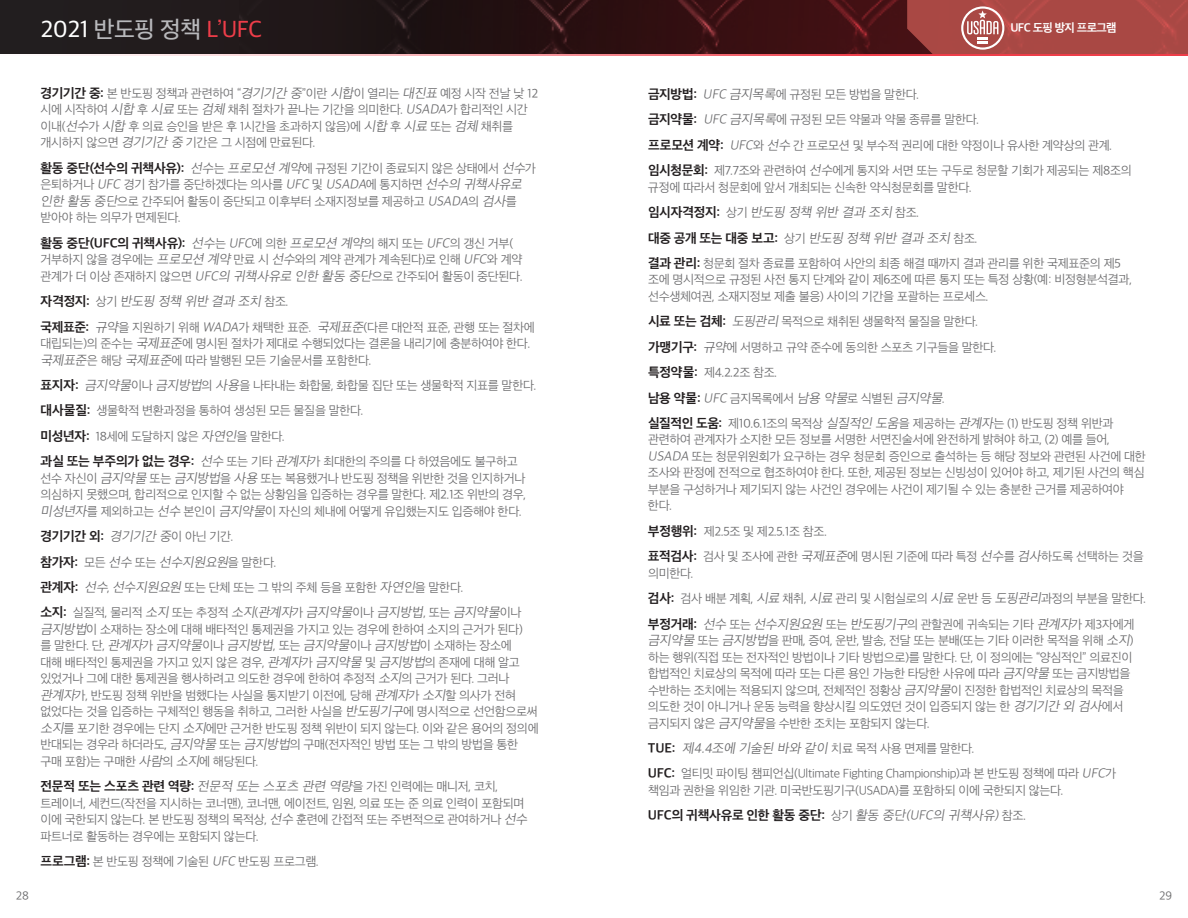
<style>
.page{position:relative;width:1188px;height:918px;background:#fff}
.page>*{position:absolute;margin:0;border:0;box-sizing:border-box;transform-origin:0 0}
.t1{font:500 24px "Apple SD Gothic Neo";letter-spacing:-.02em;color:#b8b8bb}
.t2{font:italic 300 13.5px/25.3px "Apple SD Gothic Neo";color:#68686a}
.t3{font:700 13.5px "Apple SD Gothic Neo";letter-spacing:-.015em;color:#231f20}
.t4{font:300 12.75px/16.5px "Apple SD Gothic Neo";letter-spacing:-.025em;color:#68686a}
.t5{font:700 12px "Apple SD Gothic Neo";letter-spacing:-.05em;color:#fff}
.t6{font:300 12px "Apple SD Gothic Neo";color:#68686a}
.s1{color:#fff}
.s2{color:#ee3d49}
.s3{font-weight:700;font-size:13.5px;color:#231f20}
.s4{font-style:italic;font-size:13.5px}
.s5{font-weight:300;font-style:italic;color:#68686a}
.s6{font-weight:300;font-size:12.75px;color:#68686a}
.s7{font-weight:700;font-style:normal;color:#231f20}
.s8{font-style:normal;font-size:12.75px}
</style>
<div class="page">
<svg style="left:0;top:0;width:907px;height:54px;background:#2a1416"></svg>
<svg style="left:907px;top:0;width:281px;height:54px;background:#ab4e4a"></svg>
<h1 class="t1" style="left:40px;top:16px;width:223px"><span class="s1">2021</span> 반도핑 정책 <span class="s2">L’UFC</span></h1>
<p class="t5" style="left:1010px;top:21px;width:108px">UFC 도핑 방지 프로그램</p>
<p class="t4" style="left:40px;top:86px;width:499px"><span class="s3">경기기간 중:</span> 본 반도핑 정책과 관련하여 “<span class="s4">경기기간 중</span>”이란 <span class="s4">시합</span>이 열리는 <span class="s4">대진표</span> 예정 시작 전날 낮 12 시에 시작하여 <span class="s4">시합</span> 후 <span class="s4">시료</span> 또는 <span class="s4">검체</span> 채취 절차가 끝나는 기간을 의미한다. <span class="s4">USADA</span>가 합리적인 시간 이내(<span class="s4">선수</span>가 <span class="s4">시합</span> 후 의료 승인을 받은 후 1시간을 초과하지 않음)에 <span class="s4">시합</span> 후 <span class="s4">시료</span> 또는 <span class="s4">검체</span> 채취를 개시하지 않으면 <span class="s4">경기기간 중</span> 기간은 그 시점에 만료된다.</p>
<p class="t4" style="left:40px;top:161px;width:497px"><span class="s3">활동 중단(선수의 귀책사유):</span> <span class="s4">선수</span>는 <span class="s4">프로모션 계약</span>에 규정된 기간이 종료되지 않은 상태에서 <span class="s4">선수</span>가 은퇴하거나 <span class="s4">UFC</span> 경기 참가를 중단하겠다는 의사를 <span class="s4">UFC</span> 및 <span class="s4">USADA</span>에 통지하면 <span class="s4">선수의 귀책사유로 인한 활동 중단</span>으로 간주되어 활동이 중단되고 이후부터 소재지정보를 제공하고 <span class="s4">USADA</span>의 <span class="s4">검사</span>를 받아야 하는 의무가 면제된다.</p>
<p class="t3" style="left:40px;top:236px;width:474px">활동 중단(UFC의 귀책사유): <span class="s5">선수</span><span class="s6">는</span> <span class="s5">UFC</span><span class="s6">에 의한</span> <span class="s5">프로모션 계약</span><span class="s6">의 해지 또는</span> <span class="s5">UFC</span><span class="s6">의 갱신 거부(</span></p>
<p class="t4" style="left:40px;top:252px;width:484px">거부하지 않을 경우에는 <span class="s4">프로모션 계약</span> 만료 시 <span class="s4">선수</span>와의 계약 관계가 계속된다)로 인해 <span class="s4">UFC</span>와 계약 관계가 더 이상 존재하지 않으면 <span class="s4">UFC의 귀책사유로 인한 활동 중단</span>으로 간주되어 활동이 중단된다.</p>
<p class="t2" style="left:40px;top:289px;width:250px"><span class="s7">자격정지:</span> <span class="s8">상기</span> 반도핑 정책 위반결과 조치 <span class="s8">참조.</span></p>
<p class="t4" style="left:40px;top:319px;width:496px"><span class="s3">국제표준:</span> <span class="s4">규약</span>을 지원하기 위해 <span class="s4">WADA</span>가 채택한 표준. <span class="s4">국제표준</span>(다른 대안적 표준, 관행 또는 절차에 대립되는)의 준수는 <span class="s4">국제표준</span>에 명시된 절차가 제대로 수행되었다는 결론을 내리기에 충분하여야 한다. <span class="s4">국제표준</span>은 해당 <span class="s4">국제표준</span>에 따라 발행된 모든 기술문서를 포함한다.</p>
<p class="t4" style="left:40px;top:373px;width:497px;line-height:25.3px"><span class="s3">표지자:</span> <span class="s4">금지약물</span>이나 <span class="s4">금지방법</span>의 <span class="s4">사용</span>을 나타내는 화합물, 화합물 집단 또는 생물학적 지표를 말한다. <span class="s3">대사물질:</span> 생물학적 변환과정을 통하여 생성된 모든 물질을 말한다.<br><span class="s3">미성년자:</span> 18세에 도달하지 않은 <span class="s4">자연인</span>을 말한다.<br><span class="s3">과실 또는 부주의가 없는 경우:</span> <span class="s4">선수</span> 또는 기타 <span class="s4">관계자</span>가 최대한의 주의를 다 하였음에도 불구하고</p>
<p class="t4" style="left:40px;top:471px;width:487px;text-align:justify">선수 자신이 <span class="s4">금지약물</span> 또는 <span class="s4">금지방법</span>을 <span class="s4">사용</span> 또는 복용했거나 반도핑 정책을 위반한 것을 인지하거나 의심하지 못했으며, 합리적으로 인지할 수 없는 상황임을 입증하는 경우를 말한다<span class="s4">.</span>제2.1조 위반의 경우, <span class="s4">미성년자</span>를 제외하고는 <span class="s4">선수</span> 본인이 <span class="s4">금지약물</span>이 자신의 체내에 어떻게 유입했는지도 입증해야 한다.</p>
<p class="t3" style="left:40px;top:529px;width:195px">경기기간 외: <span class="s5">경기기간 중</span><span class="s6">이 아닌 기간.</span></p>
<p class="t4" style="left:40px;top:550px;width:483px;line-height:25.3px"><span class="s3">참가자:</span> 모든 <span class="s4">선수</span> 또는 <span class="s4">선수지원요원</span>을 말한다.<br><span class="s3">관계자:</span> <span class="s4">선수</span>, <span class="s4">선수지원요원</span> 또는 단체 또는 그 밖의 주체 등을 포함한 <span class="s4">자연인</span>을 말한다.<br><span class="s3">소지:</span> 실질적, 물리적 <span class="s4">소지</span> 또는 추정적 <span class="s4">소지</span>(<span class="s4">관계자</span>가 <span class="s4">금지약물</span>이나 <span class="s4">금지방법</span>, 또는 <span class="s4">금지약물</span>이나</p>
<p class="t4" style="left:40px;top:622px;width:500px"><span class="s4">금지방법</span>이 소재하는 장소에 대해 배타적인 통제권을 가지고 있는 경우에 한하여 소지의 근거가 된다)<br>를 말한 다. 단, <span class="s4">관계자</span>가 <span class="s4">금지약물</span>이 나 <span class="s4">금지방법</span>, 또 는 <span class="s4">금지약물</span>이 나 <span class="s4">금지방법</span>이 소재 하는 장소 에<br>대해 배타적인 통제권을 가지고 있지 않은 경우, <span class="s4">관계자</span>가 <span class="s4">금지약물</span> 및 <span class="s4">금지방법</span>의 존재에 대해 알고 있었거나 그에 대한 통제권을 행사하려고 의도한 경우에 한하여 추정적 <span class="s4">소지</span>의 근거가 된다. 그러나 <span class="s4">관계자</span>가, 반도핑 정책 위반을 범했다는 사실을 통지받기 이전에, 당해 <span class="s4">관계자</span>가 <span class="s4">소지</span>할 의사가 전혀 없었다는 것을 입증하는 구체적인 행동을 취하고, 그러한 사실을 <span class="s4">반도핑기구</span>에 명시적으로 선언함으로써 <span class="s4">소지</span>를 포기한 경우에는 단지 <span class="s4">소지</span>에만 근거한 반도핑 정책 위반이 되지 않는다. 이와 같은 용어의 정의에 반대되는 경우라 하더라도, <span class="s4">금지약물</span> 또는 <span class="s4">금지방법</span>의 구매(전자적인 방법 또는 그 밖의 방법을 통한 구매 포함)는 구매한 <span class="s4">사람</span>의 <span class="s4">소지</span>에 해당된다.</p>
<p class="t4" style="left:40px;top:779px;width:491px"><span class="s3">전문적 또는 스포츠 관련 역량:</span> <span class="s4">전문적 또는 스포츠 관련 역량</span>을 가진 인력에는 매니저, 코치, 트레이너, 세컨드(작전을 지시하는 코너맨), 코너맨, 에이전트, 임원, 의료 또는 준 의료 인력이 포함되며 이에 국한되지 않는다. 본 반도핑 정책의 목적상, <span class="s4">선수</span> 훈련에 간접적 또는 주변적으로 관여하거나 <span class="s4">선수 </span>파트너로 활동하는 경우에는 포함되지 않는다.</p>
<p class="t4" style="left:40px;top:854px;width:280px"><span class="s3">프로그램:</span> 본 반도핑 정책에 기술된 <span class="s4">UFC</span> 반도핑 프로그램.</p>
<p class="t4" style="left:648px;top:82px;width:485px;line-height:25.3px"><span class="s3">금지방법:</span> <span class="s4">UFC금지목록</span>에 규정된 모든 방법을 말한다.<br><span class="s3">금지약물:</span> <span class="s4">UFC금지목록</span>에 규정된 모든 약물과 약물 종류를 말한다.<br><span class="s3">프로모션 계약:</span> <span class="s4">UFC</span>와 <span class="s4">선수</span> 간 프로모션 및 부수적 권리에 대한 약정이나 유사한 계약상의 관계. <span class="s3">임시청문회:</span> 제7.7조와 관련하여 <span class="s4">선수</span>에게 통지와 서면 또는 구두로 청문할 기회가 제공되는 제8조의</p>
<p class="t4" style="left:648px;top:180px;width:325px">규정에 따라서 청문회에 앞서 개최되는 신속한 약식청문회를 말한다.</p>
<p class="t2" style="left:648px;top:200px;width:331px"><span class="s7">임시자격정지:</span> <span class="s8">상기</span> 반도핑 정책 위반 결과 조치 <span class="s8">참조.<br></span><span class="s7">대중 공개 또는 대중 보고:</span> <span class="s8">상기</span> 반도핑 정책 위반 결과 조치 <span class="s8">참조.</span></p>
<p class="t4" style="left:648px;top:256px;width:486px"><span class="s3">결과 관리:</span> 청문회 절차 종료를 포함하여 사안의 최종 해결 때까지 결과 관리를 위한 국제표준의 제5 조에 명시적으로 규정된 사전 통지 단계와 같이 제6조에 따른 통지 또는 특정 상황(예: 비정형분석결과, 선수생체여권, 소재지정보 제출 불응) 사이의 기간을 포괄하는 프로세스.</p>
<p class="t4" style="left:648px;top:310px;width:350px;line-height:25.3px"><span class="s3">시료 또는 검체:</span> <span class="s4">도핑관리</span> 목적으로 채취된 생물학적 물질을 말한다. <span class="s3">가맹기구:</span> <span class="s4">규약</span>에 서명하고 규약 준수에 동의한 스포츠 기구들을 말한다. <span class="s3">특정약물:</span> 제4.2.2조 참조.</p>
<p class="t2" style="left:648px;top:386px;width:299px"><span class="s7">남용 약물:</span> UFC <span class="s8">금지목록에서</span> 남용 약물<span class="s8">로 식별된</span> 금지약물<span class="s8">.</span></p>
<p class="t4" style="left:648px;top:416px;width:499px"><span class="s3">실질적인 도움:</span> 제10.6.1조의 목적상 <span class="s4">실질적인 도움</span>을 제공하는 <span class="s4">관계자</span>는 (1) 반도핑 정책 위반과 관련하여 관계자가 소지한 모든 정보를 서명한 서면진술서에 완전하게 밝혀야 하고, (2) 예를 들어, <span class="s4">USADA</span> 또는 청문위원회가 요구하는 경우 청문회 증인으로 출석하는 등 해당 정보와 관련된 사건에 대한 조사와 판정에 전적으로 협조하여야 한다. 또한, 제공된 정보는 신빙성이 있어야 하고, 제기된 사건의 핵심 부분을 구성하거나 제기되지 않는 사건인 경우에는 사건이 제기될 수 있는 충분한 근거를 제공하여야 한다.</p>
<p class="t4" style="left:648px;top:519px;width:497px;line-height:25.3px"><span class="s3">부정행위:</span> 제2.5조 및 제2.5.1조 참조.<br><span class="s3">표적검사:</span> 검사 및 조사에 관한 <span class="s4">국제표준</span>에 명시된 기준에 따라 특정 <span class="s4">선수</span>를 <span class="s4">검사</span>하도록 선택하는 것을</p>
<p class="t4" style="left:648px;top:561px;width:500px;line-height:25.3px">의미한다.<br><span class="s3">검사:</span> 검사 배분 계획, <span class="s4">시료</span> 채취, <span class="s4">시료</span> 관리 및 시험실로의 <span class="s4">시료</span> 운반 등 <span class="s4">도핑관리</span>과정의 부분을 말한다. <span class="s3">부정거래:</span> <span class="s4">선수</span> 또는 <span class="s4">선수지원요원</span> 또는 <span class="s4">반도핑기구</span>의 관할권에 귀속되는 기타 <span class="s4">관계자</span>가 제3자에게</p>
<p class="t4" style="left:648px;top:633px;width:487px"><span class="s4">금지약물</span> 또는 <span class="s4">금지방법</span>을 판매, 증여, 운반, 발송, 전달 또는 분배(또는 기타 이러한 목적을 위해 <span class="s4">소지</span>) 하는 행위(직접 또는 전자적인 방법이나 기타 방법으로)를 말한다. 단, 이 정의에는 “양심적인” 의료진이 합법적인 치료상의 목적에 따라 또는 다른 용인 가능한 타당한 사유에 따라 <span class="s4">금지약물</span> 또는 금지방법을 수반하는 조치에는 적용되지 않으며, 전체적인 정황상 <span class="s4">금지약물</span>이 진정한 합법적인 치료상의 목적을 의도한 것이 아니거나 운동 능력을 향상시킬 의도였던 것이 입증되지 않는 한 <span class="s4">경기기간 외 검사</span>에서 금지되지 않은 <span class="s4">금지약물</span>을 수반한 조치는 포함되지 않는다.</p>
<p class="t2" style="left:648px;top:736px;width:328px"><span class="s7">TUE:</span> 제4.4조에 기술된 바와 같이 <span class="s8">치료 목적 사용 면제를 말한다.</span></p>
<p class="t4" style="left:648px;top:766px;width:470px"><span class="s3">UFC:</span> 얼티밋 파이팅 챔피언십(Ultimate Fighting Championship)과 본 반도핑 정책에 따라 <span class="s4">UFC</span>가 책임과 권한을 위임한 기관. 미국반도핑기구(USADA)를 포함하되 이에 국한되지 않는다.</p>
<p class="t3" style="left:648px;top:808px;width:380px">UFC의 귀책사유로 인한 활동 중단: <span class="s6">상기</span> <span class="s5">활동 중단(UFC의 귀책사유)</span> <span class="s6">참조.</span></p>
<p class="t6" style="left:16px;top:889px;width:15px">28</p>
<p class="t6" style="left:1159px;top:889px;width:14px">29</p>
</div>
